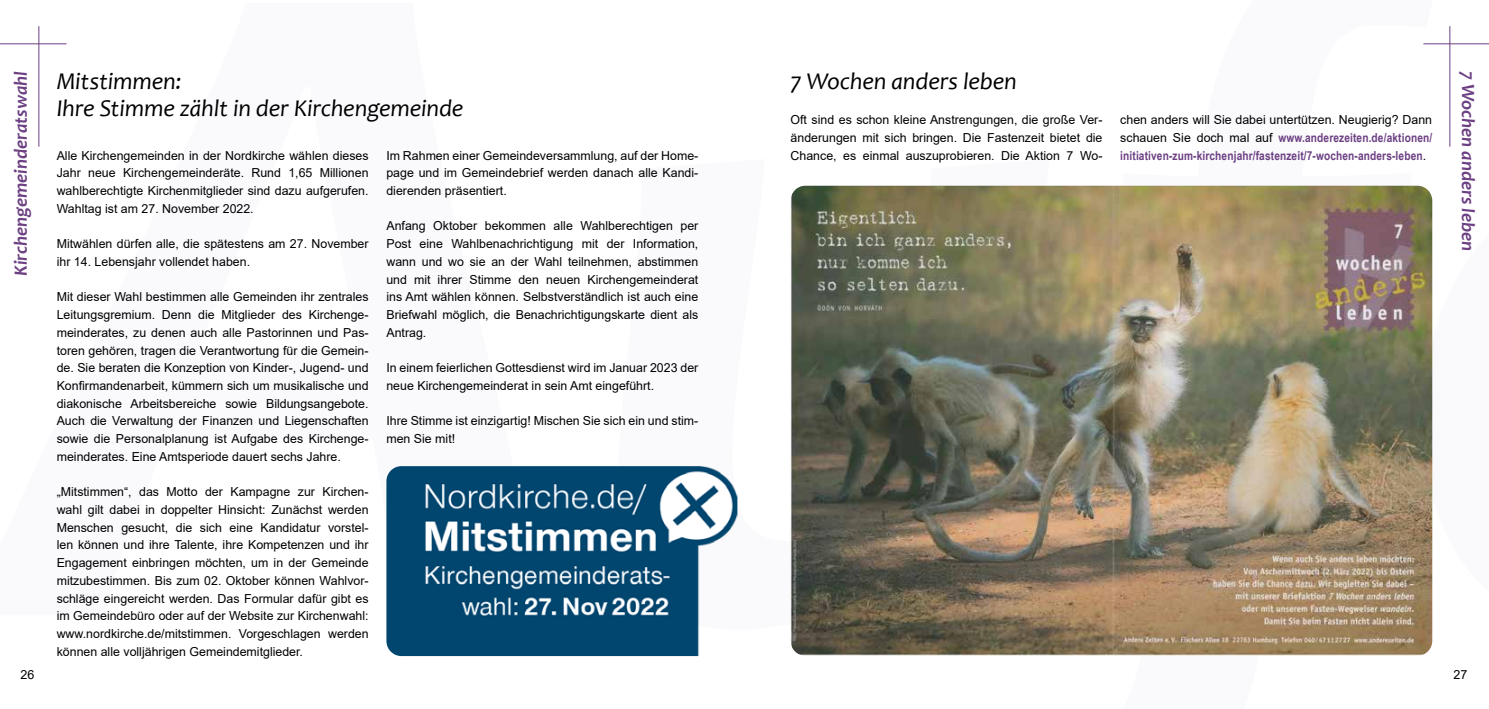
<style>
.page{position:relative;width:1489px;height:709px;background:#fff}
.page>*{position:absolute;margin:0;border:0;box-sizing:border-box;transform-origin:0 0}
.t1{font:italic 24.12px/27.5px "Candara";letter-spacing:-.005em;color:#000}
.t2{font:italic 700 18.75px "Candara";color:#6c4083}
.t3{font:12.5px "Arial";color:#000}
.t4{font:12.38px/17.8px "Arial";color:#000;text-align:justify}
.t5{font:700 12.38px/17.8px "Arial Narrow";letter-spacing:.01em;color:#6c4083}
.s1{font-family:"Arial";font-weight:400;color:#000}
</style>
<div class="page">
<hr style="left:0;top:43px;width:66px;height:1px;background:#6c4083">
<hr style="left:38px;top:26px;width:1px;height:121px;background:#6c4083">
<hr style="left:1423px;top:43px;width:65px;height:1px;background:#6c4083">
<hr style="left:1449px;top:26px;width:1px;height:121px;background:#6c4083">
<img style="left:386px;top:466px;width:351px;height:190px">
<img style="left:790px;top:186px;width:641px;height:470px">
<h2 class="t2" style="left:9px;top:276px;width:207px;rotate:-90deg">Kirchengemeinderatswahl</h2>
<h1 class="t1" style="left:790px;top:67px;width:228px">7 Wochen anders leben</h1>
<h1 class="t1" style="left:57px;top:67px;width:408px">Mitstimmen:<br>Ihre Stimme zählt in der Kirchengemeinde</h1>
<p class="t4" style="left:57px;top:146px;width:313px">Alle Kirchengemeinden in der Nordkirche wählen dieses Jahr neue Kirchengemeinderäte. Rund 1,65 Millionen wahlberechtigte Kirchenmitglieder sind dazu aufgerufen.<br>Wahltag ist am 27. November 2022.</p>
<p class="t4" style="left:57px;top:235px;width:313px">Mitwählen dürfen alle, die spätestens am 27. November ihr 14. Lebensjahr vollendet haben.</p>
<p class="t4" style="left:57px;top:288px;width:313px">Mit dieser Wahl bestimmen alle Gemeinden ihr zentrales Leitungsgremium. Denn die Mitglieder des Kirchenge&shy;meinderates, zu denen auch alle Pastorinnen und Pas&shy;toren gehören, tragen die Verantwortung für die Gemein&shy;de. Sie beraten die Konzeption von Kinder-, Jugend- und Konfirmandenarbeit, kümmern sich um musikalische und diakonische Arbeitsbereiche sowie Bildungsangebote.<br>Auch die Verwaltung der Finanzen und Liegenschaften sowie die Personalplanung ist Aufgabe des Kirchenge&shy;meinderates. Eine Amtsperiode dauert sechs Jahre.</p>
<p class="t4" style="left:57px;top:483px;width:313px">„Mitstimmen“, das Motto der Kampagne zur Kirchen&shy;wahl gilt dabei in doppelter Hinsicht: Zunächst werden Menschen gesucht, die sich eine Kandidatur vorstel&shy;len können und ihre Talente, ihre Kompetenzen und ihr Engagement einbringen möchten, um in der Gemeinde mitzubestimmen. Bis zum 02. Oktober können Wahlvor&shy;schläge eingereicht werden. Das Formular dafür gibt es im Gemeindebüro oder auf der Website zur Kirchenwahl: www.nordkirche.de/mitstimmen. Vorgeschlagen werden können alle volljährigen Gemeindemitglieder.</p>
<p class="t4" style="left:790px;top:111px;width:313px">Oft sind es schon kleine Anstrengungen, die große Ver&shy;änderungen mit sich bringen. Die Fastenzeit bietet die Chance, es einmal auszuprobieren. Die Aktion 7 Wo-</p>
<p class="t4" style="left:1120px;top:111px;width:313px">chen anders will Sie dabei untertützen. Neugierig? Dann</p>
<p class="t5" style="left:1120px;top:128px;width:313px"><span class="s1">schauen Sie doch mal auf</span> www.anderezeiten.de/aktionen/ initiativen-zum-kirchenjahr/fastenzeit/7-wochen-anders-leben<span class="s1">.</span></p>
<p class="t4" style="left:386px;top:146px;width:313px">Im Rahmen einer Gemeindeversammlung, auf der Home&shy;page und im Gemeindebrief werden danach alle Kandi&shy;dierenden präsentiert.</p>
<p class="t4" style="left:386px;top:217px;width:313px">Anfang Oktober bekommen alle Wahlberechtigen per Post eine Wahlbenachrichtigung mit der Information, wann und wo sie an der Wahl teilnehmen, abstimmen und mit ihrer Stimme den neuen Kirchengemeinderat ins Amt wählen können. Selbstverständlich ist auch eine Briefwahl möglich, die Benachrichtigungskarte dient als Antrag.</p>
<p class="t4" style="left:386px;top:359px;width:313px">In einem feierlichen Gottesdienst wird im Januar 2023 der neue Kirchengemeinderat in sein Amt eingeführt.</p>
<p class="t4" style="left:386px;top:412px;width:313px">Ihre Stimme ist einzigartig! Mischen Sie sich ein und stim&shy;men Sie mit!</p>
<h2 class="t2" style="left:1479px;top:71px;width:182px;rotate:90deg">7 Wochen anders leben</h2>
<p class="t3" style="left:21px;top:665px;width:15px">26</p>
<p class="t3" style="left:1453px;top:665px;width:15px">27</p>
</div>
